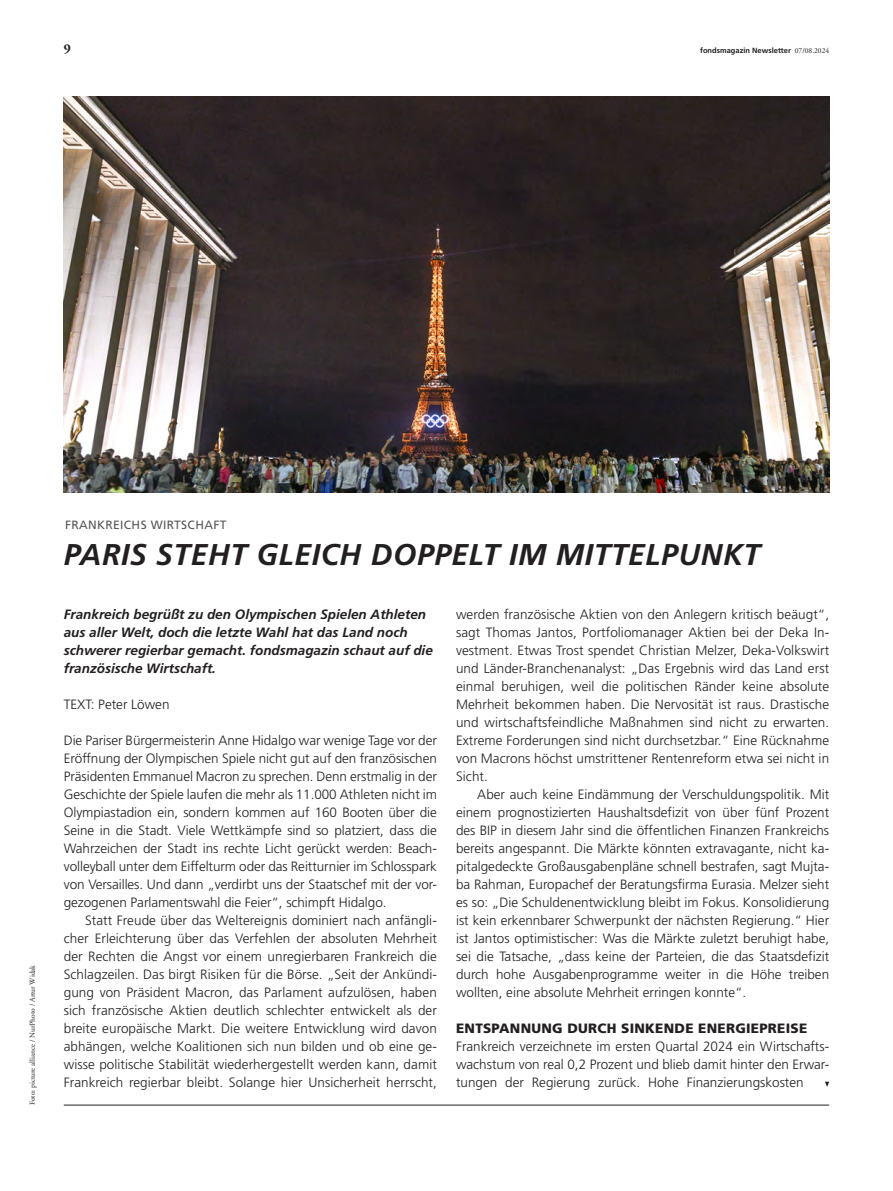
<style>
.page{position:relative;width:893px;height:1191px;background:#fff}
.page>*{position:absolute;margin:0;border:0;box-sizing:border-box;transform-origin:0 0}
.foma_2023_-_Headline{font:italic 700 30px "Deka Frutiger Mac";letter-spacing:.02em;color:#231f20}
.foma_2023_-_Fließtext_mit_Einzug{font:300 13.5px/18px "Deka Frutiger Mac";letter-spacing:.005em;color:#231f20;text-align:justify}
.foma_2023_-_Fließtext{font:300 13.5px/18px "Deka Frutiger Mac";color:#231f20;text-align:justify}
.foma_2023_-_Einleitungstitel{font:italic 700 13.5px/18px "Deka Frutiger Mac";color:#231f20}
.foma_2023_-_Zwischentitel{font:900 13.5px "Deka Frutiger Mac";letter-spacing:.02em;color:#231f20}
.t1{font:700 13.5px "Deka A Garamond Mac";color:#231f20}
.foma_2023_-_Subheadline{font:12px "Deka Frutiger Mac";letter-spacing:.03em;color:#57585a}
.foma_2023_-_Bildnachweis___Credits{font:7.5px "Deka A Garamond Mac";color:#231f20}
.t2{font:700 7.5px "Deka Frutiger Mac";color:#231f20}
.s1{font-family:"Deka A Garamond Mac";font-weight:400}
</style>
<div class="page">
<hr style="left:64px;top:1104px;width:765px;height:1px;background:#231f20">
<img style="left:64px;top:97px;width:765px;height:396px">
<svg style="left:825px;top:1081px;width:4px;height:6px"></svg>
<p class="t1" style="left:64px;top:41px;width:9px">9</p>
<p class="t2" style="left:700px;top:46px;width:131px">fondsmagazin Newsletter <span class="s1">07/08.2024</span></p>
<p class="foma_2023_-_Bildnachweis___Credits" style="left:28px;top:1105px;width:142px;rotate:-90deg">Foto: picture alliance / NurPhoto / Artur Widak</p>
<p class="foma_2023_-_Subheadline" style="left:65px;top:518px;width:163px">FRANKREICHS WIRTSCHAFT</p>
<p class="foma_2023_-_Headline" style="left:64px;top:538px;width:698px">PARIS STEHT GLEICH DOPPELT IM MITTELPUNKT</p>
<p class="foma_2023_-_Einleitungstitel" style="left:64px;top:605px;width:371px">Frankreich begrüßt zu den Olympischen Spielen Athleten aus aller Welt, doch die letzte Wahl hat das Land noch schwerer regierbar gemacht. fondsmagazin schaut auf die französische Wirtschaft.</p>
<p class="foma_2023_-_Fließtext" style="left:64px;top:695px;width:107px">TEXT: Peter Löwen</p>
<p class="foma_2023_-_Fließtext" style="left:64px;top:731px;width:375px">Die Pariser Bürgermeisterin Anne Hidalgo war wenige Tage vor der Eröffnung der Olympischen Spiele nicht gut auf den französischen Präsidenten Emmanuel Macron zu sprechen. Denn erstmalig in der Geschichte der Spiele laufen die mehr als 11.000 Athleten nicht im Olympiastadion ein, sondern kommen auf 160 Booten über die Seine in die Stadt. Viele Wettkämpfe sind so platziert, dass die Wahrzeichen der Stadt ins rechte Licht gerückt werden: Beach&shy;volleyball unter dem Eiffelturm oder das Reitturnier im Schlosspark von Versailles. Und dann „verdirbt uns der Staatschef mit der vor&shy;gezogenen Parlamentswahl die Feier“, schimpft Hidalgo.</p>
<p class="foma_2023_-_Fließtext_mit_Einzug" style="left:64px;top:911px;width:375px;text-indent:21px">Statt Freude über das Weltereignis dominiert nach anfängli&shy;cher Erleichterung über das Verfehlen der absoluten Mehrheit der Rechten die Angst vor einem unregierbaren Frankreich die Schlagzeilen. Das birgt Risiken für die Börse. „Seit der Ankündi&shy;gung von Präsident Macron, das Parlament aufzulösen, haben sich französische Aktien deutlich schlechter entwickelt als der breite europäische Markt. Die weitere Entwicklung wird davon abhängen, welche Koalitionen sich nun bilden und ob eine ge&shy;wisse politische Stabilität wiederhergestellt werden kann, damit Frankreich regierbar bleibt. Solange hier Unsicherheit herrscht,</p>
<p class="foma_2023_-_Fließtext_mit_Einzug" style="left:456px;top:605px;width:375px">werden französische Aktien von den Anlegern kritisch beäugt“, sagt Thomas Jantos, Portfoliomanager Aktien bei der Deka In&shy;vestment. Etwas Trost spendet Christian Melzer, Deka-Volkswirt und Länder-Branchenanalyst: „Das Ergebnis wird das Land erst einmal beruhigen, weil die politischen Ränder keine absolute Mehrheit bekommen haben. Die Nervosität ist raus. Drastische und wirtschaftsfeindliche Maßnahmen sind nicht zu erwarten.<br>Extreme Forderungen sind nicht durchsetzbar.“ Eine Rücknahme von Macrons höchst umstrittener Rentenreform etwa sei nicht in Sicht.</p>
<p class="foma_2023_-_Fließtext_mit_Einzug" style="left:456px;top:785px;width:375px;text-indent:21px">Aber auch keine Eindämmung der Verschuldungspolitik. Mit einem prognostizierten Haushaltsdefizit von über fünf Prozent des BIP in diesem Jahr sind die öffentlichen Finanzen Frankreichs bereits angespannt. Die Märkte könnten extravagante, nicht ka&shy;pitalgedeckte Großausgabenpläne schnell bestrafen, sagt Mujta&shy;ba Rahman, Europachef der Beratungsfirma Eurasia. Melzer sieht es so: „Die Schuldenentwicklung bleibt im Fokus. Konsolidierung ist kein erkennbarer Schwerpunkt der nächsten Regierung.“ Hier ist Jantos optimistischer: Was die Märkte zuletzt beruhigt habe, sei die Tatsache, „dass keine der Parteien, die das Staatsdefizit durch hohe Ausgabenprogramme weiter in die Höhe treiben wollten, eine absolute Mehrheit erringen konnte“.</p>
<p class="foma_2023_-_Zwischentitel" style="left:456px;top:1020px;width:353px">ENTSPANNUNG DURCH SINKENDE ENERGIEPREISE</p>
<p class="foma_2023_-_Fließtext" style="left:456px;top:1037px;width:375px">Frankreich verzeichnete im ersten Quartal 2024 ein Wirtschafts&shy;wachstum von real 0,2 Prozent und blieb damit hinter den Erwar&shy;tungen der Regierung zurück. Hohe Finanzierungskosten</p>
</div>
